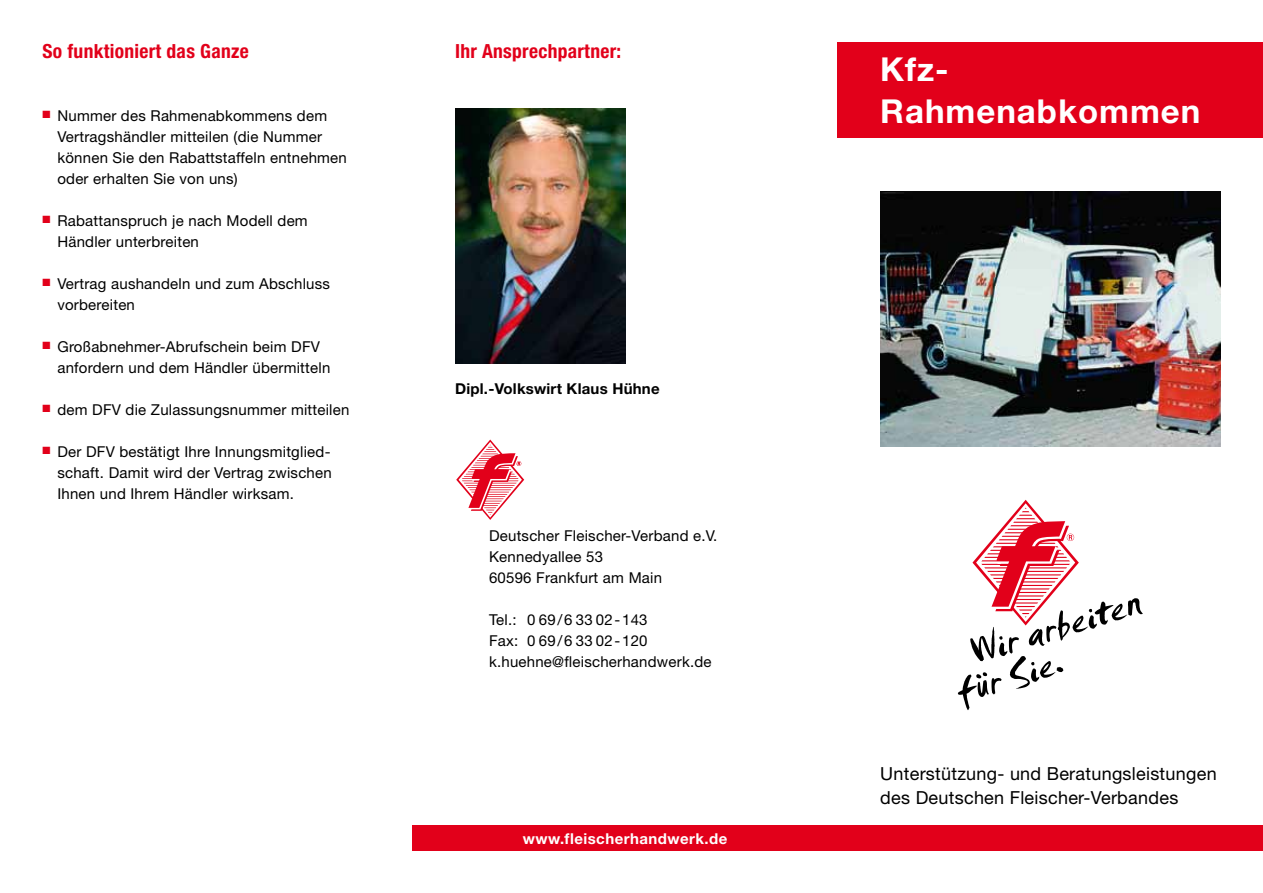
<style>
.page{position:relative;width:1263px;height:893px;background:#fff}
.page>*{position:absolute;margin:0;border:0;box-sizing:border-box;transform-origin:0 0}
.t1{font:700 33px/42px "Helvetica Neue LT";letter-spacing:.03em;color:#fff}
.t2{font:700 condensed 19.5px "Helvetica Neue";letter-spacing:.015em;color:#e2001a}
.t3{font:18px/24px "Helvetica Neue";letter-spacing:.015em;color:#000}
.t4{font:15px/21px "Helvetica Neue";letter-spacing:.015em;color:#000}
.t5{font:700 15px "Helvetica Neue LT";letter-spacing:.015em;color:#000}
.t6{font:700 15px "Helvetica Neue LT";letter-spacing:.03em;color:#fff}
.s1{color:#e2001a}
</style>
<div class="page">
<svg style="left:958px;top:499px;width:185px;height:211px"></svg>
<div style="left:838px;top:43px;width:425px;height:95px;background:#e2001a"></div>
<img style="left:455px;top:108px;width:170px;height:256px">
<div style="left:412px;top:825px;width:851px;height:25px;background:#e2001a"></div>
<svg style="left:456px;top:439px;width:69px;height:81px"></svg>
<img style="left:880px;top:191px;width:340px;height:255px">
<h2 class="t2" style="left:43px;top:39px;width:208px">So funktioniert das Ganze</h2>
<p class="t4" style="left:57px;top:105px;width:291px;text-indent:-15px"><span class="s1">■</span> Nummer des Rahmenabkommens dem Vertragshändler mitteilen (die Nummer können Sie den Rabattstaffeln entnehmen oder erhalten Sie von uns)</p>
<p class="t4" style="left:57px;top:210px;width:252px;text-indent:-15px"><span class="s1">■</span> Rabattanspruch je nach Modell dem<br>Händler unterbreiten</p>
<p class="t4" style="left:57px;top:273px;width:274px;text-indent:-15px"><span class="s1">■</span> Vertrag aushandeln und zum Abschluss vorbereiten</p>
<p class="t4" style="left:57px;top:336px;width:274px;text-indent:-15px"><span class="s1">■</span> Großabnehmer-Abrufschein beim DFV anfordern und dem Händler übermitteln</p>
<p class="t4" style="left:43px;top:399px;width:308px"><span class="s1">■</span> dem DFV die Zulassungsnummer mitteilen</p>
<p class="t4" style="left:57px;top:441px;width:276px;text-align:justify;text-indent:-15px"><span class="s1">■</span> Der DFV bestätigt Ihre Innungsmitglied&shy;schaft. Damit wird der Vertrag zwischen Ihnen und Ihrem Händler wirksam.</p>
<h2 class="t2" style="left:455px;top:39px;width:168px">Ihr Ansprechpartner:</h2>
<p class="t5" style="left:455px;top:379px;width:206px">Dipl.-Volkswirt Klaus Hühne</p>
<p class="t4" style="left:489px;top:525px;width:230px">Deutscher Fleischer-Verband e.V.<br>Kennedyallee 53<br>60596 Frankfurt am Main</p>
<p class="t4" style="left:489px;top:609px;width:224px">Tel.: 0 69/6 33 02-143<br>Fax: 0 69/6 33 02-120 k.huehne@fleischerhandwerk.de</p>
<p class="t6" style="left:523px;top:829px;width:206px">www.fleischerhandwerk.de</p>
<h1 class="t1" style="left:880px;top:47px;width:322px">Kfz-<br>Rahmenabkommen</h1>
<p class="t3" style="left:880px;top:761px;width:338px">Unterstützung- und Beratungsleistungen des Deutschen Fleischer-Verbandes</p>
</div>
